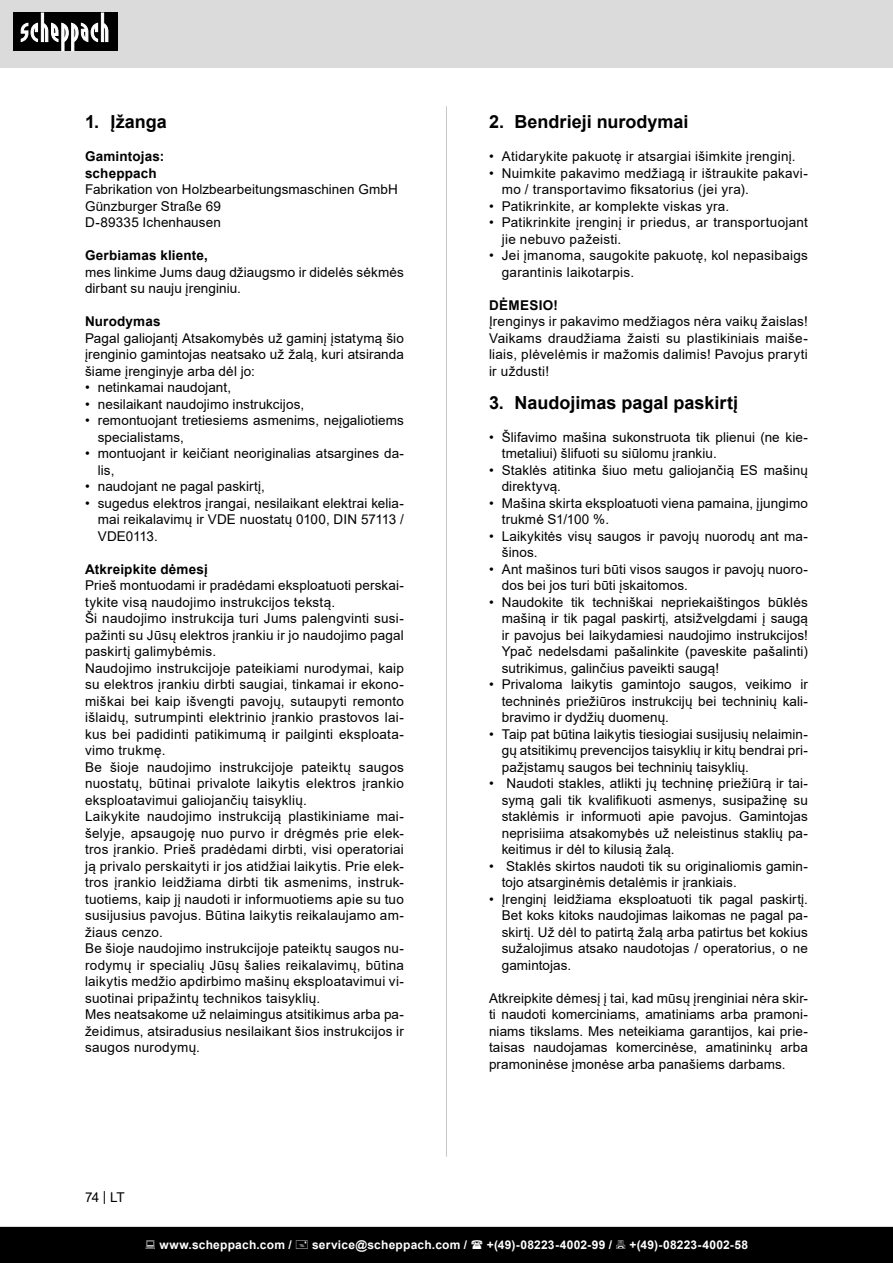
<style>
.page{position:relative;width:893px;height:1263px;background:#fff}
.page>*{position:absolute;margin:0;border:0;box-sizing:border-box;transform-origin:0 0}
.t1{font:700 18px "Arial";color:#000}
.Grundtext_Einzug{font:13.5px/16.5px "Arial";letter-spacing:.01em;color:#000;text-align:justify}
.Basiseinstellung{font:13.5px/16.5px "Arial";letter-spacing:.005em;color:#000;text-align:justify}
.Subheadline{font:700 13.5px "Arial";letter-spacing:.015em;color:#000}
.t2{font:700 12px "Arial";letter-spacing:.02em;color:#fff}
</style>
<div class="page">
<div style="left:0;top:0;width:893px;height:67px;background:#dbdbdb"></div>
<div style="left:13px;top:13px;width:105px;height:38px;background:#000"></div>
<svg style="left:21px;top:13px;width:87px;height:38px"></svg>
<hr style="left:446px;top:106px;width:1px;height:1051px;background:#c7c7c7">
<div style="left:0;top:1227px;width:893px;height:36px;background:#000"></div>
<p class="t1" style="left:85px;top:109px;width:83px">1. Įžanga</p>
<p class="Subheadline" style="left:85px;top:147px;width:81px">Gamintojas:</p>
<p class="Subheadline" style="left:85px;top:164px;width:73px">scheppach</p>
<p class="Grundtext_Einzug" style="left:85px;top:181px;width:314px">Fabrikation von Holzbearbeitungsmaschinen GmbH</p>
<p class="Grundtext_Einzug" style="left:85px;top:198px;width:137px">Günzburger Straße 69</p>
<p class="Grundtext_Einzug" style="left:85px;top:214px;width:137px">D-89335 Ichenhausen</p>
<p class="Subheadline" style="left:85px;top:246px;width:124px">Gerbiamas kliente,</p>
<p class="Grundtext_Einzug" style="left:85px;top:264px;width:320px">mes linkime Jums daug džiaugsmo ir didelės sėkmės dirbant su nauju įrenginiu.</p>
<p class="Subheadline" style="left:85px;top:312px;width:77px">Nurodymas</p>
<p class="Grundtext_Einzug" style="left:85px;top:330px;width:320px">Pagal galiojantį Atsakomybės už gaminį įstatymą šio įrenginio gamintojas neatsako už žalą, kuri atsiranda šiame įrenginyje arba dėl jo:</p>
<p class="Grundtext_Einzug" style="left:85px;top:379px;width:148px">• netinkamai naudojant,</p>
<p class="Grundtext_Einzug" style="left:85px;top:396px;width:221px">• nesilaikant naudojimo instrukcijos,</p>
<p class="Grundtext_Einzug" style="left:98px;top:412px;width:308px;text-indent:-13px">• remontuojant tretiesiems asmenims, neįgaliotiems specialistams,</p>
<p class="Grundtext_Einzug" style="left:98px;top:445px;width:308px;text-indent:-13px">• montuojant ir keičiant neoriginalias atsargines da&shy;lis,</p>
<p class="Grundtext_Einzug" style="left:85px;top:478px;width:181px">• naudojant ne pagal paskirtį,</p>
<p class="Grundtext_Einzug" style="left:98px;top:495px;width:308px;text-indent:-13px">• sugedus elektros įrangai, nesilaikant elektrai kelia&shy;mai reikalavimų ir VDE nuostatų 0100, DIN 57113 / VDE0113.</p>
<p class="Subheadline" style="left:85px;top:560px;width:124px">Atkreipkite dėmesį</p>
<p class="Grundtext_Einzug" style="left:85px;top:577px;width:320px">Prieš montuodami ir pradėdami eksploatuoti perskai&shy;tykite visą naudojimo instrukcijos tekstą.</p>
<p class="Grundtext_Einzug" style="left:85px;top:610px;width:320px">Ši naudojimo instrukcija turi Jums palengvinti susi&shy;pažinti su Jūsų elektros įrankiu ir jo naudojimo pagal paskirtį galimybėmis.</p>
<p class="Grundtext_Einzug" style="left:85px;top:660px;width:320px">Naudojimo instrukcijoje pateikiami nurodymai, kaip su elektros įrankiu dirbti saugiai, tinkamai ir ekono&shy;miškai bei kaip išvengti pavojų, sutaupyti remonto išlaidų, sutrumpinti elektrinio įrankio prastovos lai&shy;kus bei padidinti patikimumą ir pailginti eksploata&shy;vimo trukmę.</p>
<p class="Grundtext_Einzug" style="left:85px;top:759px;width:320px">Be šioje naudojimo instrukcijoje pateiktų saugos nuostatų, būtinai privalote laikytis elektros įrankio eksploatavimui galiojančių taisyklių.</p>
<p class="Grundtext_Einzug" style="left:85px;top:808px;width:320px">Laikykite naudojimo instrukciją plastikiniame mai&shy;šelyje, apsaugoję nuo purvo ir drėgmės prie elek&shy;tros įrankio. Prieš pradėdami dirbti, visi operatoriai ją privalo perskaityti ir jos atidžiai laikytis. Prie elek&shy;tros įrankio leidžiama dirbti tik asmenims, instruk&shy;tuotiems, kaip jį naudoti ir informuotiems apie su tuo susijusius pavojus. Būtina laikytis reikalaujamo am&shy;žiaus cenzo.</p>
<p class="Grundtext_Einzug" style="left:85px;top:940px;width:320px">Be šioje naudojimo instrukcijoje pateiktų saugos nu&shy;rodymų ir specialių Jūsų šalies reikalavimų, būtina laikytis medžio apdirbimo mašinų eksploatavimui vi&shy;suotinai pripažintų technikos taisyklių.</p>
<p class="Grundtext_Einzug" style="left:85px;top:1006px;width:320px">Mes neatsakome už nelaimingus atsitikimus arba pa&shy;žeidimus, atsiradusius nesilaikant šios instrukcijos ir saugos nurodymų.</p>
<p class="Grundtext_Einzug" style="left:85px;top:1189px;width:41px">74 | LT</p>
<p class="t1" style="left:489px;top:109px;width:201px">2. Bendrieji nurodymai</p>
<p class="Grundtext_Einzug" style="left:489px;top:148px;width:308px">• Atidarykite pakuotę ir atsargiai išimkite įrenginį.</p>
<p class="Grundtext_Einzug" style="left:502px;top:165px;width:308px;text-indent:-13px">• Nuimkite pakavimo medžiagą ir ištraukite pakavi&shy;mo / transportavimo fiksatorius (jei yra).</p>
<p class="Grundtext_Einzug" style="left:489px;top:198px;width:242px">• Patikrinkite, ar komplekte viskas yra.</p>
<p class="Grundtext_Einzug" style="left:502px;top:214px;width:308px;text-indent:-13px">• Patikrinkite įrenginį ir priedus, ar transportuojant jie nebuvo pažeisti.</p>
<p class="Grundtext_Einzug" style="left:502px;top:247px;width:308px;text-indent:-13px">• Jei įmanoma, saugokite pakuotę, kol nepasibaigs garantinis laikotarpis.</p>
<p class="Subheadline" style="left:489px;top:296px;width:71px">DĖMESIO!</p>
<p class="Grundtext_Einzug" style="left:489px;top:313px;width:320px">Įrenginys ir pakavimo medžiagos nėra vaikų žaislas!<br>Vaikams draudžiama žaisti su plastikiniais maiše&shy;liais, plėvelėmis ir mažomis dalimis! Pavojus praryti ir uždusti!</p>
<p class="t1" style="left:489px;top:390px;width:251px">3. Naudojimas pagal paskirtį</p>
<p class="Grundtext_Einzug" style="left:502px;top:429px;width:308px;text-indent:-13px">• Šlifavimo mašina sukonstruota tik plienui (ne kie&shy;tmetaliui) šlifuoti su siūlomu įrankiu.</p>
<p class="Grundtext_Einzug" style="left:502px;top:462px;width:308px;text-indent:-13px">• Staklės atitinka šiuo metu galiojančią ES mašinų direktyvą.</p>
<p class="Grundtext_Einzug" style="left:502px;top:495px;width:308px;text-indent:-13px">• Mašina skirta eksploatuoti viena pamaina, įjungimo trukmė S1/100 %.</p>
<p class="Grundtext_Einzug" style="left:502px;top:528px;width:308px;text-indent:-13px">• Laikykitės visų saugos ir pavojų nuorodų ant ma&shy;šinos.</p>
<p class="Grundtext_Einzug" style="left:502px;top:561px;width:308px;text-indent:-13px">• Ant mašinos turi būti visos saugos ir pavojų nuoro&shy;dos bei jos turi būti įskaitomos.</p>
<p class="Grundtext_Einzug" style="left:502px;top:594px;width:308px;text-indent:-13px">• Naudokite tik techniškai nepriekaištingos būklės mašiną ir tik pagal paskirtį, atsižvelgdami į saugą ir pavojus bei laikydamiesi naudojimo instrukcijos!<br>Ypač nedelsdami pašalinkite (paveskite pašalinti) sutrikimus, galinčius paveikti saugą!</p>
<p class="Grundtext_Einzug" style="left:502px;top:676px;width:308px;text-indent:-13px">• Privaloma laikytis gamintojo saugos, veikimo ir techninės priežiūros instrukcijų bei techninių kali&shy;bravimo ir dydžių duomenų.</p>
<p class="Grundtext_Einzug" style="left:502px;top:726px;width:308px;text-indent:-13px">• Taip pat būtina laikytis tiesiogiai susijusių nelaimin&shy;gų atsitikimų prevencijos taisyklių ir kitų bendrai pri&shy;pažįstamų saugos bei techninių taisyklių.</p>
<p class="Grundtext_Einzug" style="left:502px;top:775px;width:308px;text-indent:-13px">• Naudoti stakles, atlikti jų techninę priežiūrą ir tai&shy;symą gali tik kvalifikuoti asmenys, susipažinę su staklėmis ir informuoti apie pavojus. Gamintojas neprisiima atsakomybės už neleistinus staklių pa&shy;keitimus ir dėl to kilusią žalą.</p>
<p class="Grundtext_Einzug" style="left:502px;top:858px;width:308px;text-indent:-13px">• Staklės skirtos naudoti tik su originaliomis gamin&shy;tojo atsarginėmis detalėmis ir įrankiais.</p>
<p class="Grundtext_Einzug" style="left:502px;top:891px;width:308px;text-indent:-13px">• Įrenginį leidžiama eksploatuoti tik pagal paskirtį.<br>Bet koks kitoks naudojimas laikomas ne pagal pa&shy;skirtį. Už dėl to patirtą žalą arba patirtus bet kokius sužalojimus atsako naudotojas / operatorius, o ne gamintojas.</p>
<p class="Basiseinstellung" style="left:489px;top:990px;width:320px">Atkreipkite dėmesį į tai, kad mūsų įrenginiai nėra skir&shy;ti naudoti komerciniams, amatiniams arba pramoni&shy;niams tikslams. Mes neteikiama garantijos, kai prie&shy;taisas naudojamas komercinėse, amatininkų arba pramoninėse įmonėse arba panašiems darbams.</p>
<p class="t2" style="left:159px;top:1236px;width:134px">www.scheppach.com /</p>
<p class="t2" style="left:312px;top:1236px;width:157px">service@scheppach.com /</p>
<p class="t2" style="left:487px;top:1236px;width:127px">+(49)-08223-4002-99 /</p>
<p class="t2" style="left:629px;top:1236px;width:120px">+(49)-08223-4002-58</p>
</div>
